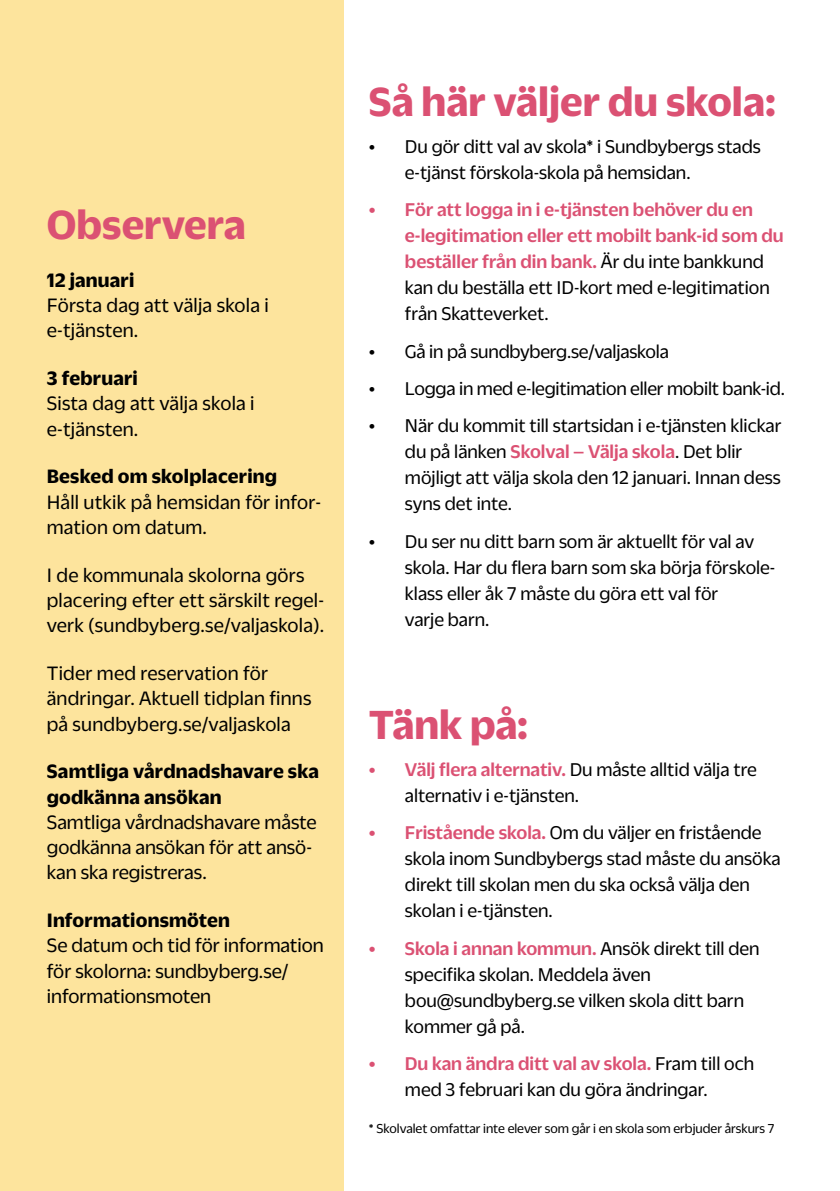
<style>
.page{position:relative;width:840px;height:1191px;background:#fff}
.page>*{position:absolute;margin:0;border:0;box-sizing:border-box;transform-origin:0 0}
.t1{font:700 44px "Duplicate Sans";color:#db5173}
.t2{font:21px/25.2px "Duplicate Sans";letter-spacing:.01em;color:#000}
.t3{font:700 21px/25.2px "Duplicate Sans";letter-spacing:.01em;color:#000}
.t4{font:20px/26px "Duplicate Sans";color:#000}
.t5{font:500 20px/26px "Duplicate Sans";color:#db5173}
.t6{font:14px "Duplicate Sans";color:#000}
.s1{font-weight:400;color:#000}
.s2{font-weight:500;color:#db5173}
</style>
<div class="page">
<div style="left:0;top:0;width:343px;height:1191px;background:#fde49d"></div>
<p class="t1" style="left:47px;top:195px;width:200px">Observera</p>
<h5 class="t3" style="left:47px;top:266px;width:89px">12 januari</h5>
<p class="t2" style="left:47px;top:291px;width:223px">Första dag att välja skola i e-tjänsten.</p>
<h5 class="t3" style="left:47px;top:364px;width:92px">3 februari</h5>
<p class="t2" style="left:47px;top:389px;width:209px">Sista dag att välja skola i e-tjänsten.</p>
<h5 class="t3" style="left:47px;top:462px;width:232px">Besked om skolplacering</h5>
<p class="t2" style="left:47px;top:488px;width:276px">Håll utkik på hemsidan för infor&shy;mation om datum.</p>
<p class="t2" style="left:47px;top:561px;width:278px">I de kommunala skolorna görs placering efter ett särskilt regel&shy;verk (sundbyberg.se/valjaskola).</p>
<p class="t2" style="left:47px;top:659px;width:266px">Tider med reservation för ändringar. Aktuell tidplan finns på sundbyberg.se/valjaskola</p>
<h5 class="t3" style="left:47px;top:757px;width:273px">Samtliga vårdnadshavare ska godkänna ansökan</h5>
<p class="t2" style="left:47px;top:808px;width:271px">Samtliga vårdnadshavare måste godkänna ansökan för att ansö&shy;kan ska registreras.</p>
<h5 class="t3" style="left:47px;top:906px;width:185px">Informationsmöten</h5>
<p class="t2" style="left:47px;top:931px;width:278px">Se datum och tid för information för skolorna: sundbyberg.se/ informationsmoten</p>
<h1 class="t1" style="left:369px;top:71px;width:408px">Så här väljer du skola:</h1>
<p class="t4" style="left:405px;top:132px;width:357px;text-indent:-36px">• Du gör ditt val av skola* i Sundbybergs stads e-tjänst förskola-skola på hemsidan.</p>
<p class="t5" style="left:405px;top:195px;width:380px;text-indent:-36px">• För att logga in i e-tjänsten behöver du en e-legitimation eller ett mobilt bank-id som du beställer från din bank. <span class="s1">Är du inte bankkund kan du beställa ett ID-kort med e-legitimation från Skatteverket.</span></p>
<p class="t4" style="left:369px;top:337px;width:301px">• Gå in på sundbyberg.se/valjaskola</p>
<p class="t4" style="left:369px;top:374px;width:417px">• Logga in med e-legitimation eller mobilt bank-id.</p>
<p class="t4" style="left:405px;top:411px;width:378px;text-indent:-36px">• När du kommit till startsidan i e-tjänsten klickar du på länken <span class="s2">Skolval – Välja skola</span>. Det blir möjligt att välja skola den 12 januari. Innan dess syns det inte.</p>
<p class="t4" style="left:405px;top:527px;width:371px;text-indent:-36px">• Du ser nu ditt barn som är aktuellt för val av skola. Har du flera barn som ska börja förskole&shy;klass eller åk 7 måste du göra ett val för<br>varje barn.</p>
<h1 class="t1" style="left:369px;top:694px;width:160px">Tänk på:</h1>
<p class="t4" style="left:405px;top:755px;width:353px;text-indent:-36px"><span class="s2">• Välj flera alternativ.</span> Du måste alltid välja tre alternativ i e-tjänsten.</p>
<p class="t4" style="left:405px;top:818px;width:377px;text-indent:-36px"><span class="s2">• Fristående skola.</span> Om du väljer en fristående skola inom Sundbybergs stad måste du ansöka direkt till skolan men du ska också välja den skolan i e-tjänsten.</p>
<p class="t4" style="left:405px;top:934px;width:356px;text-indent:-36px"><span class="s2">• Skola i annan kommun.</span> Ansök direkt till den specifika skolan. Meddela även bou@sundbyberg.se vilken skola ditt barn kommer gå på.</p>
<p class="t4" style="left:369px;top:1049px;width:386px;text-align:center"><span class="s2">• Du kan ändra ditt val av skola.</span> Fram till och med 3 februari kan du göra ändringar.</p>
<p class="t6" style="left:369px;top:1120px;width:407px">* Skolvalet omfattar inte elever som går i en skola som erbjuder årskurs 7</p>
</div>
